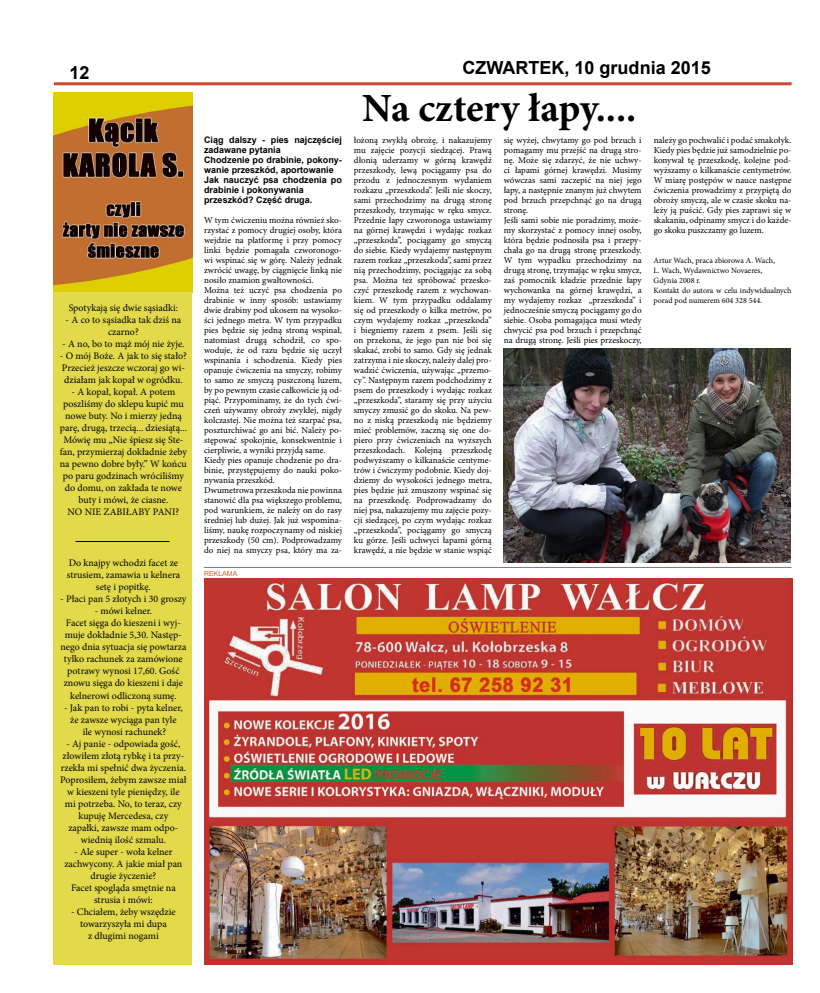
<style>
.page{position:relative;width:820px;height:993px;background:#fff}
.page>*{position:absolute;margin:0;border:0;box-sizing:border-box;transform-origin:0 0}
.t1{font:700 40px "Minion Pro";letter-spacing:-.005em;color:#000}
.t2{font:700 18px "Arial";color:#000}
.t3{font:10px/12px "Minion Pro";color:#000;text-align:center}
.t4{font:9px/10px "Minion Pro";color:#000}
.t5{font:700 9px/10px "Arial";color:#000}
.t6{font:8px/10px "Minion Pro";color:#000}
.t7{font:7px "Arial";color:#d36130}
</style>
<div class="page">
<img style="left:204px;top:578px;width:587px;height:386px">
<img style="left:54px;top:92px;width:138px;height:200px">
<div style="left:54px;top:292px;width:138px;height:672px;background:#e2da4b"></div>
<hr style="left:54px;top:82px;width:737px;height:3px;background:#d0472f">
<hr style="left:75px;top:541px;width:94px;height:1px;background:#000">
<img style="left:503px;top:348px;width:287px;height:214px">
<h2 class="t2" style="left:69px;top:61px;width:22px">12</h2>
<p class="t3" style="left:69px;top:301px;width:111px">Spotykają się dwie sąsiadki:</p>
<p class="t3" style="left:66px;top:313px;width:117px">- A co to sąsiadka tak dziś na czarno?</p>
<p class="t3" style="left:62px;top:337px;width:124px">- A no, bo to mąż mój nie żyje.</p>
<p class="t3" style="left:60px;top:349px;width:128px;text-align:left">- O mój Boże. A jak to się stało?<br>Przecież jeszcze wczoraj go wi&shy;działam jak kopał w ogródku.</p>
<p class="t3" style="left:60px;top:385px;width:129px">- A kopał, kopał. A potem poszliśmy do sklepu kupić mu nowe buty. No i mierzy jedną parę, drugą, trzecią... dziesiątą...<br>Mówię mu „Nie śpiesz się Ste&shy;fan, przymierzaj dokładnie żeby na pewno dobre były.” W końcu po paru godzinach wróciliśmy do domu, on zakłada te nowe buty i mówi, że ciasne.<br>NO NIE ZABIŁABY PANI?</p>
<p class="t3" style="left:67px;top:557px;width:115px">Do knajpy wchodzi facet ze strusiem, zamawia u kelnera setę i popitkę.</p>
<p class="t3" style="left:60px;top:593px;width:128px">- Płaci pan 5 złotych i 30 groszy</p>
<p class="t3" style="left:60px;top:605px;width:127px">- mówi kelner.<br>Facet sięga do kieszeni i wyj&shy;muje dokładnie 5,30. Następ&shy;nego dnia sytuacja się powtarza tylko rachunek za zamówione potrawy wynosi 17,60. Gość znowu sięga do kieszeni i daje kelnerowi odliczoną sumę.</p>
<p class="t3" style="left:64px;top:701px;width:120px">- Jak pan to robi - pyta kelner, że zawsze wyciąga pan tyle<br>ile wynosi rachunek?</p>
<p class="t3" style="left:60px;top:737px;width:128px">- Aj panie - odpowiada gość, złowiłem złotą rybkę i ta przy&shy;rzekła mi spełnić dwa życzenia.<br>Poprosiłem, żebym zawsze miał w kieszeni tyle pieniędzy, ile<br>mi potrzeba. No, to teraz, czy kupuję Mercedesa, czy<br>zapałki, zawsze mam odpo&shy;wiednią ilość szmalu.</p>
<p class="t3" style="left:64px;top:845px;width:119px">- Ale super - woła kelner zachwycony. A jakie miał pan drugie życzenie?<br>Facet spogląda smętnie na strusia i mówi:</p>
<p class="t3" style="left:71px;top:905px;width:106px">- Chciałem, żeby wszędzie towarzyszyła mi dupa<br>z długimi nogami</p>
<p class="t5" style="left:204px;top:135px;width:139px">Ciąg dalszy - pies najczęściej zadawane pytania<br>Chodzenie po drabinie, pokony&shy;wanie przeszkód, aportowanie<br>Jak nauczyć psa chodzenia po drabinie i pokonywania przeszkód? Część druga.</p>
<p class="t4" style="left:204px;top:215px;width:139px">W tym ćwiczeniu można również sko&shy;rzystać z pomocy drugiej osoby, która wejdzie na platformę i przy pomocy linki będzie pomagała czworonogo&shy;wi wspinać się w górę. Należy jednak zwrócić uwagę, by ciągnięcie linką nie nosiło znamion gwałtowności.<br>Można też uczyć psa chodzenia po drabinie w inny sposób: ustawiamy dwie drabiny pod ukosem na wysoko&shy;ści jednego metra. W tym przypadku pies będzie się jedną stroną wspinał, natomiast drugą schodził, co spo&shy;woduje, że od razu będzie się uczył wspinania i schodzenia. Kiedy pies opanuje ćwiczenia na smyczy, robimy to samo ze smyczą puszczoną luzem, by po pewnym czasie całkowicie ją od&shy;piąć. Przypominamy, że do tych ćwi&shy;czeń używamy obroży zwykłej, nigdy kolczastej. Nie można też szarpać psa, poszturchiwać go ani bić. Należy po&shy;stępować spokojnie, konsekwentnie i cierpliwie, a wyniki przyjdą same.<br>Kiedy pies opanuje chodzenie po dra&shy;binie, przystępujemy do nauki poko&shy;nywania przeszkód.<br>Dwumetrowa przeszkoda nie powinna stanowić dla psa większego problemu, pod warunkiem, że należy on do rasy średniej lub dużej. Jak już wspomina&shy;liśmy, naukę rozpoczynamy od niskiej przeszkody (50 cm). Podprowadzamy do niej na smyczy psa, który ma za-</p>
<p class="t7" style="left:204px;top:568px;width:35px">REKLAMA</p>
<h2 class="t2" style="left:462px;top:56px;width:250px">CZWARTEK, 10 grudnia 2015</h2>
<h1 class="t1" style="left:362px;top:80px;width:275px">Na cztery łapy....</h1>
<p class="t4" style="left:354px;top:135px;width:139px;text-align:justify">łożoną zwykłą obrożę, i nakazujemy mu zajęcie pozycji siedzącej. Prawą dłonią uderzamy w górną krawędź przeszkody, lewą pociągamy psa do przodu z jednoczesnym wydaniem rozkazu „przeszkoda”. Jeśli nie skoczy, sami przechodzimy na drugą stronę przeszkody, trzymając w ręku smycz.<br>Przednie łapy czworonoga ustawiamy na górnej krawędzi i wydając rozkaz „przeszkoda”, pociągamy go smyczą do siebie. Kiedy wydajemy następnym razem rozkaz „przeszkoda”, sami przez nią przechodzimy, pociągając za sobą psa. Można też spróbować przesko&shy;czyć przeszkodę razem z wychowan&shy;kiem. W tym przypadku oddalamy się od przeszkody o kilka metrów, po czym wydajemy rozkaz „przeszkoda” i biegniemy razem z psem. Jeśli się on przekona, że jego pan nie boi się skakać, zrobi to samo. Gdy się jednak zatrzyma i nie skoczy, należy dalej pro&shy;wadzić ćwiczenia, używając „przemo&shy;cy”. Następnym razem podchodzimy z psem do przeszkody i wydając rozkaz „przeszkoda”, staramy się przy użyciu smyczy zmusić go do skoku. Na pew&shy;no z niską przeszkodą nie będziemy mieć problemów, zaczną się one do&shy;piero przy ćwiczeniach na wyższych przeszkodach. Kolejną przeszkodę podwyższamy o kilkanaście centyme&shy;trów i ćwiczymy podobnie. Kiedy doj&shy;dziemy do wysokości jednego metra, pies będzie już zmuszony wspinać się na przeszkodę. Podprowadzamy do niej psa, nakazujemy mu zajęcie pozy&shy;cji siedzącej, po czym wydając rozkaz „przeszkoda”, pociągamy go smyczą ku górze. Jeśli uchwyci łapami górną krawędź, a nie będzie w stanie wspiąć</p>
<p class="t4" style="left:503px;top:135px;width:139px">się wyżej, chwytamy go pod brzuch i pomagamy mu przejść na drugą stro&shy;nę. Może się zdarzyć, że nie uchwy&shy;ci łapami górnej krawędzi. Musimy wówczas sami zaczepić na niej jego łapy, a następnie znanym już chwytem pod brzuch przepchnąć go na drugą stronę.<br>Jeśli sami sobie nie poradzimy, może&shy;my skorzystać z pomocy innej osoby, która będzie podnosiła psa i przepy&shy;chała go na drugą stronę przeszkody.<br>W tym wypadku przechodzimy na drugą stronę, trzymając w ręku smycz, zaś pomocnik kładzie przednie łapy wychowanka na górnej krawędzi, a my wydajemy rozkaz „przeszkoda” i jednocześnie smyczą pociągamy go do siebie. Osoba pomagająca musi wtedy chwycić psa pod brzuch i przepchnąć na drugą stronę. Jeśli pies przeskoczy,</p>
<p class="t4" style="left:653px;top:135px;width:139px;text-align:justify">należy go pochwalić i podać smakołyk.<br>Kiedy pies będzie już samodzielnie po&shy;konywał tę przeszkodę, kolejne pod&shy;wyższamy o kilkanaście centymetrów.<br>W miarę postępów w nauce następne ćwiczenia prowadzimy z przypiętą do obroży smyczą, ale w czasie skoku na&shy;leży ją puścić. Gdy pies zaprawi się w skakaniu, odpinamy smycz i do każde&shy;go skoku puszczamy go luzem.</p>
<p class="t6" style="left:653px;top:255px;width:139px">Artur Wach, praca zbiorowa A. Wach,<br>L. Wach, Wydawnictwo Novaeres,<br>Gdynia 2008 r.<br>Kontakt do autora w celu indywidualnych porad pod numerem 604 328 544.</p>
</div>
